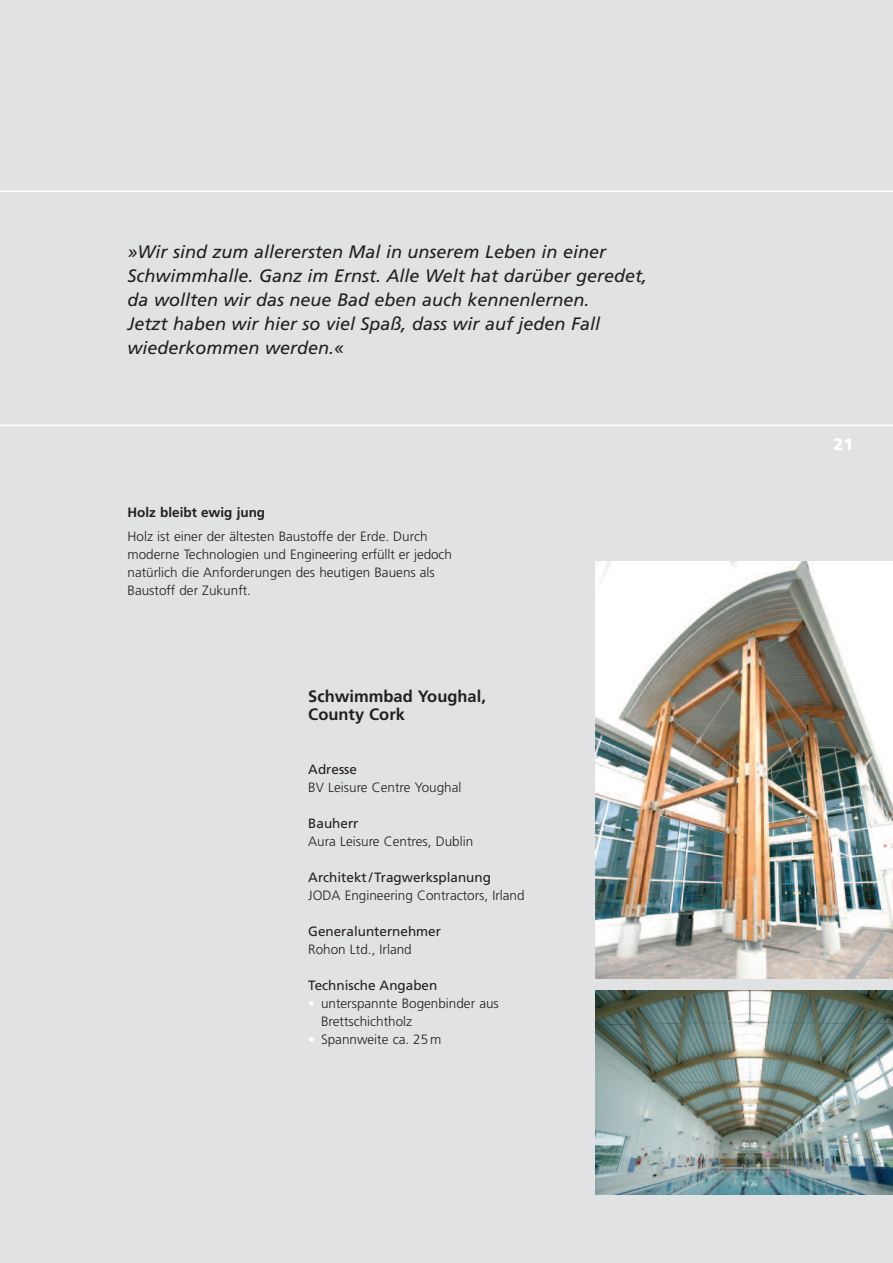
<style>
.page{position:relative;width:893px;height:1263px;background:#e1e2e4}
.page>*{position:absolute;margin:0;border:0;box-sizing:border-box;transform-origin:0 0}
.t1{font:italic 18px/24px "Frutiger CE";color:#231f20}
.t2{font:700 16.5px/18px "Frutiger";color:#231f20}
.t3{font:900 16.5px "Frutiger";color:#fff}
.t4{font:300 13.5px/18px "Frutiger 45";color:#231f20}
.t5{font:13.5px "Frutiger 55 Roman";color:#231f20}
.t6{font:700 13.5px "Frutiger";color:#231f20}
.s1{color:#fff}
</style>
<div class="page">
<hr style="left:0;top:191px;width:893px;height:1px;background:#fff">
<hr style="left:0;top:424px;width:893px;height:2px;background:#fff">
<img style="left:595px;top:991px;width:298px;height:204px">
<img style="left:595px;top:561px;width:298px;height:417px">
<p class="t1" style="left:128px;top:241px;width:521px">»Wir sind zum allerersten Mal in unserem Leben in einer Schwimmhalle. Ganz im Ernst. Alle Welt hat darüber geredet, da wollten wir das neue Bad eben auch kennenlernen.<br>Jetzt haben wir hier so viel Spaß, dass wir auf jeden Fall wiederkommen werden.«</p>
<p class="t6" style="left:128px;top:506px;width:139px">Holz bleibt ewig jung</p>
<p class="t4" style="left:128px;top:528px;width:326px">Holz ist einer der ältesten Baustoffe der Erde. Durch moderne Technologien und Engineering erfüllt er jedoch natürlich die Anforderungen des heutigen Bauens als Baustoff der Zukunft.</p>
<p class="t2" style="left:308px;top:689px;width:179px">Schwimmbad Youghal,<br>County Cork</p>
<p class="t5" style="left:308px;top:764px;width:50px">Adresse</p>
<p class="t4" style="left:308px;top:779px;width:155px">BV Leisure Centre Youghal</p>
<p class="t5" style="left:308px;top:818px;width:52px">Bauherr</p>
<p class="t4" style="left:308px;top:833px;width:166px">Aura Leisure Centres, Dublin</p>
<p class="t5" style="left:308px;top:872px;width:184px">Architekt/Tragwerksplanung</p>
<p class="t4" style="left:308px;top:887px;width:218px">JODA Engineering Contractors, Irland</p>
<p class="t5" style="left:308px;top:926px;width:134px">Generalunternehmer</p>
<p class="t4" style="left:308px;top:941px;width:105px">Rohon Ltd., Irland</p>
<p class="t5" style="left:308px;top:980px;width:131px">Technische Angaben</p>
<p class="t4" style="left:321px;top:995px;width:179px;text-indent:-13px"><span class="s1">•</span> unterspannte Bogenbinder aus<br>Brettschichtholz</p>
<p class="t4" style="left:308px;top:1031px;width:135px"><span class="s1">•</span> Spannweite ca. 25 m</p>
<p class="t3" style="left:833px;top:438px;width:22px">21</p>
</div>
